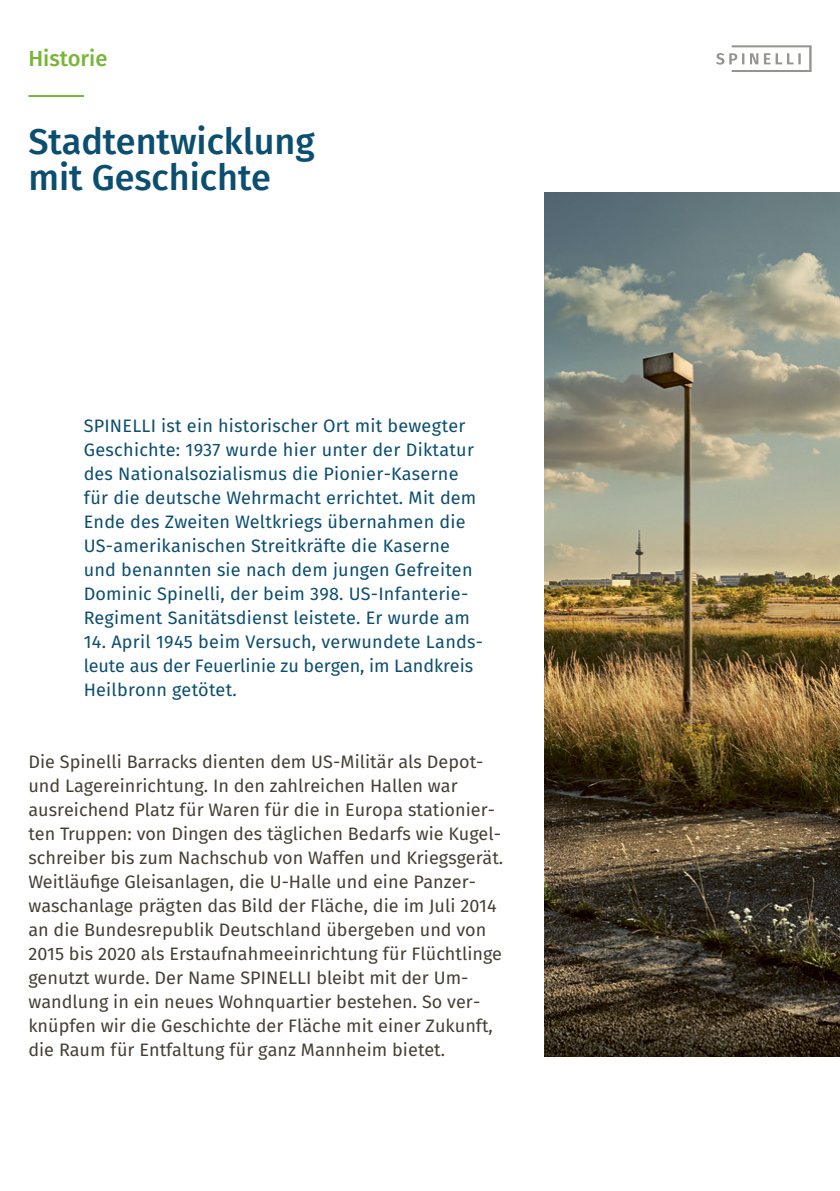
<style>
.page{position:relative;width:840px;height:1191px;background:#fff}
.page>*{position:absolute;margin:0;border:0;box-sizing:border-box;transform-origin:0 0}
.t1{font:500 36px "Fira Sans";color:#0b4e70}
.t2{font:500 22px "Fira Sans";color:#79b638}
.Fließtext{font:18px/24px "Fira Sans";color:#454034}
.Einleitungstext{font:18px/24px "Fira Sans";letter-spacing:.01em;color:#0b4e70}
</style>
<div class="page">
<img style="left:544px;top:192px;width:295px;height:864px">
<hr style="left:28px;top:95px;width:56px;height:2px;background:#79b638">
<svg style="left:716px;top:45px;width:95px;height:27px"></svg>
<h3 class="t2" style="left:28px;top:41px;width:81px">Historie</h3>
<h4 class="t1" style="left:28px;top:112px;width:288px">Stadtentwicklung</h4>
<h4 class="t1" style="left:28px;top:148px;width:244px">mit Geschichte</h4>
<p class="Einleitungstext" style="left:84px;top:415px;width:394px">SPINELLI ist ein historischer Ort mit bewegter Geschichte: 1937 wurde hier unter der Diktatur des Nationalsozialismus die Pionier-Kaserne für die deutsche Wehrmacht errichtet. Mit dem Ende des Zweiten Weltkriegs übernahmen die US-amerikanischen Streitkräfte die Kaserne und benannten sie nach dem jungen Gefreiten Dominic Spinelli, der beim 398. US-Infanterie-Regiment Sanitätsdienst leistete. Er wurde am</p>
<p class="Einleitungstext" style="left:84px;top:631px;width:401px">14. April 1945 beim Versuch, verwundete Lands&shy;leute aus der Feuerlinie zu bergen, im Landkreis<br>Heilbronn getötet.</p>
<p class="Fließtext" style="left:28px;top:751px;width:476px">Die Spinelli Barracks dienten dem US-Militär als Depot&shy;und Lagereinrichtung. In den zahlreichen Hallen war ausreichend Platz für Waren für die in Europa stationier&shy;ten Truppen: von Dingen des täglichen Bedarfs wie Kugel&shy;schreiber bis zum Nachschub von Waffen und Kriegsgerät.<br>Weitläufige Gleisanlagen, die U-Halle und eine Panzer&shy;waschanlage prägten das Bild der Fläche, die im Juli 2014 an die Bundesrepublik Deutschland ü bergeben und von 2015 bis 2020 als Erstaufnahmeeinrichtung fü r Flü chtlinge genutzt wurde. Der Name SPINELLI bleibt mit der Um&shy;wandlung in ein neues Wohnquartier bestehen. So ver&shy;knüpfen wir die Geschichte der Fläche mit einer Zukunft, die Raum für Entfaltung für ganz Mannheim bietet.</p>
</div>
